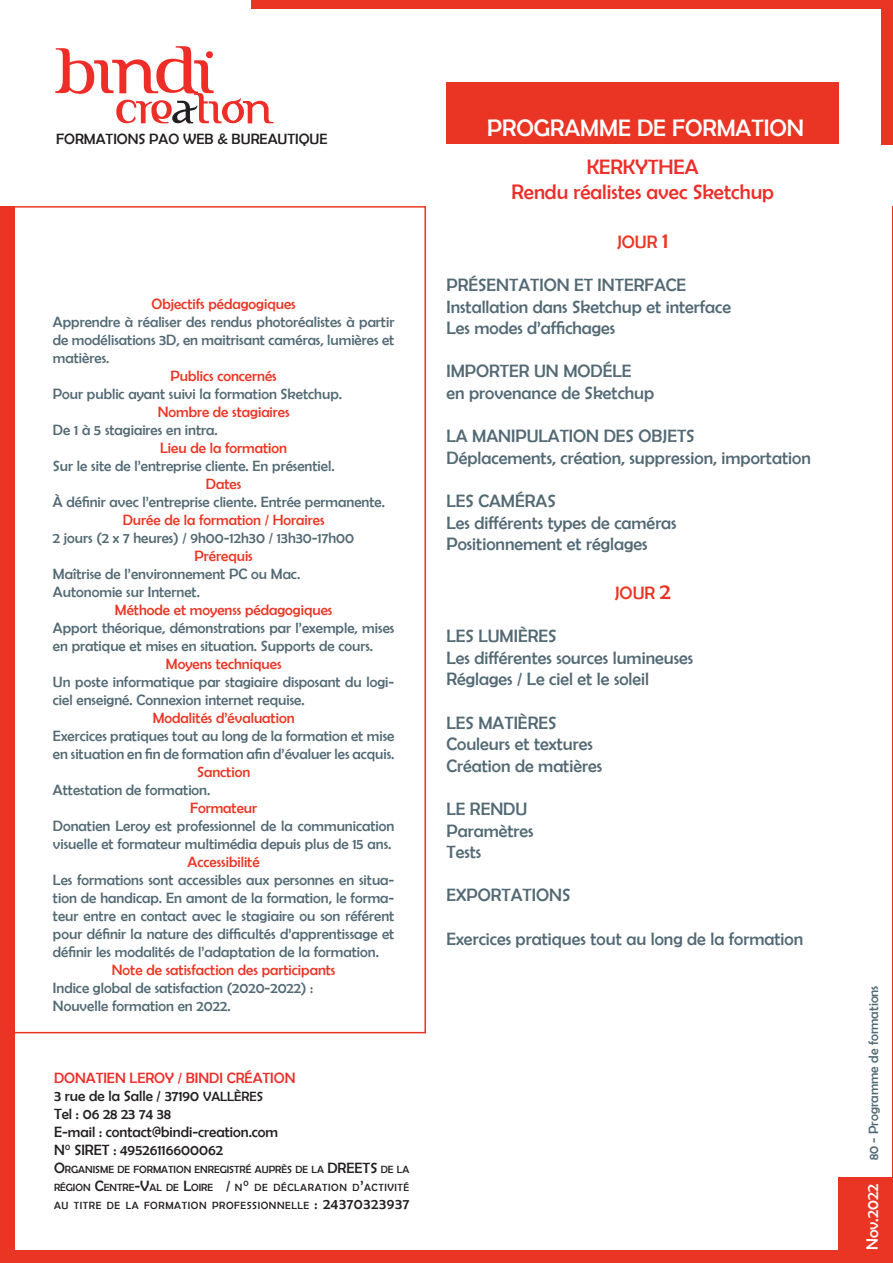
<style>
.page{position:relative;width:893px;height:1263px;background:#fff}
.page>*{position:absolute;margin:0;border:0;box-sizing:border-box;transform-origin:0 0}
.t1{font:75.9px "FTF Indonesiana Serif";color:#ee2d29}
.t2{font:50.7px "FTF Indonesiana Serif";color:#ee2d29}
.t3{font:24px "Berlin Sans FB";color:#fff}
.TITRES_FORMATION{font:21px "Berlin Sans FB";color:#ee2d29}
.t4{font:18px "Berlin Sans FB";color:#526974}
.t5{font:18px "Berlin Sans FB";color:#eb3524}
.t6{font:16.5px "Berlin Sans FB";letter-spacing:-.005em;color:#fff}
.t7{font:15px/18px "Berlin Sans FB";color:#526974}
.t8{font:15px "Berlin Sans FB";color:#eb3524}
.t9{font:15px/18px "Berlin Sans FB";color:#231f20}
.t10{font:13.5px "Berlin Sans FB";color:#526974}
.t11{font:10.5px/18px "Berlin Sans FB";letter-spacing:.055em;color:#231f20;text-align:justify}
.t12{font:10.5px "Berlin Sans FB";color:#231f20}
.s1{color:#231f20}
.s2{color:#ee2d29}
.s3{font-size:13.5px}
.s4{font-size:15px}
.s5{font-size:22.5px}
</style>
<div class="page">
<div style="left:839px;top:1177px;width:54px;height:86px;background:#eb3524"></div>
<div style="left:206px;top:51px;width:7px;height:7px;background:#ee2d29;border-radius:50%"></div>
<div style="left:0;top:1250px;width:893px;height:13px;background:#eb3524"></div>
<div style="left:251px;top:0;width:642px;height:9px;background:#eb3524"></div>
<div style="left:882px;top:0;width:11px;height:144px;background:#eb3524"></div>
<div style="left:446px;top:83px;width:393px;height:61px;background:#eb3524"></div>
<div style="left:0;top:206px;width:15px;height:1049px;background:#eb3524"></div>
<hr style="left:892px;top:206px;width:1px;height:1049px;background:#eb3524">
<div style="left:0;top:206px;width:426px;height:827px;border:2px solid #eb3524"></div>
<h1 class="t1" style="left:54px;top:38px;width:161px">bindi</h1>
<h2 class="t2" style="left:116px;top:87px;width:158px">cre<span class="s1">a</span>tion</h2>
<p class="t9" style="left:56px;top:130px;width:273px">FORMATIONS PAO WEB &amp; BUREAUTIQUE</p>
<p class="t8" style="left:152px;top:296px;width:146px">Objectifs pédagogiques</p>
<p class="t7" style="left:53px;top:313px;width:343px;text-align:justify">Apprendre à réaliser des rendus photoréalistes à partir de modélisations 3D, en maitrisant caméras, lumières et matières.</p>
<p class="t8" style="left:171px;top:368px;width:108px">Publics concernés</p>
<p class="t7" style="left:53px;top:385px;width:291px">Pour public ayant suivi la formation Sketchup.</p>
<p class="t8" style="left:158px;top:404px;width:133px">Nombre de stagiaires</p>
<p class="t7" style="left:53px;top:421px;width:166px">De 1 à 5 stagiaires en intra.</p>
<p class="t8" style="left:160px;top:440px;width:128px">Lieu de la formation</p>
<p class="t7" style="left:53px;top:457px;width:283px">Sur le site de l’entreprise cliente. En présentiel.</p>
<p class="t8" style="left:206px;top:476px;width:37px">Dates</p>
<p class="t7" style="left:53px;top:493px;width:334px">À définir avec l’entreprise cliente. Entrée permanente.</p>
<p class="t8" style="left:123px;top:512px;width:203px">Durée de la formation / Horaires</p>
<p class="t7" style="left:53px;top:529px;width:303px">2 jours (2 x 7 heures) / 9h00-12h30 / 13h30-17h00</p>
<p class="t8" style="left:195px;top:548px;width:60px">Prérequis</p>
<p class="t7" style="left:53px;top:565px;width:249px">Maîtrise de l’environnement PC ou Mac.</p>
<p class="t7" style="left:53px;top:583px;width:149px">Autonomie sur Internet.</p>
<p class="t8" style="left:115px;top:602px;width:219px">Méthode et moyenss pédagogiques</p>
<p class="t7" style="left:53px;top:619px;width:343px">Apport théorique, démonstrations par l’exemple, mises en pratique et mises en situation. Supports de cours.</p>
<p class="t8" style="left:166px;top:656px;width:117px">Moyens techniques</p>
<p class="t7" style="left:53px;top:673px;width:343px">Un poste informatique par stagiaire disposant du logi&shy;ciel enseigné. Connexion internet requise.</p>
<p class="t8" style="left:153px;top:710px;width:143px">Modalités d’évaluation</p>
<p class="t7" style="left:53px;top:727px;width:343px">Exercices pratiques tout au long de la formation et mise en situation en fin de formation afin d’évaluer les acquis.</p>
<p class="t8" style="left:197px;top:764px;width:55px">Sanction</p>
<p class="t7" style="left:53px;top:781px;width:159px">Attestation de formation.</p>
<p class="t8" style="left:190px;top:800px;width:69px">Formateur</p>
<p class="t7" style="left:53px;top:817px;width:343px">Donatien Leroy est professionnel de la communication visuelle et formateur multimédia depuis plus de 15 ans.</p>
<p class="t8" style="left:188px;top:854px;width:74px">Accessibilité</p>
<p class="t7" style="left:53px;top:871px;width:343px;text-align:justify">Les formations sont accessibles aux personnes en situa&shy;tion de handicap. En amont de la formation, le forma&shy;teur entre en contact avec le stagiaire ou son référent pour définir la nature des difficultés d’apprentissage et définir les modalités de l’adaptation de la formation.</p>
<p class="t8" style="left:112px;top:962px;width:225px">Note de satisfaction des participants</p>
<p class="t7" style="left:53px;top:979px;width:262px">Indice global de satisfaction (2020-2022) :</p>
<p class="t7" style="left:53px;top:997px;width:179px">Nouvelle formation en 2022.</p>
<p class="t9" style="left:54px;top:1069px;width:243px"><span class="s2">DONATIEN LEROY / BINDI CRÉATION<br></span>3 rue de la Salle / 37190 <span class="s3">VALLÈRES<br></span>Tel : 06 28 23 74 38<br>E-mail : contact@bindi-creation.com<br>N° SIRET : 49526116600062</p>
<p class="t12" style="left:54px;top:1163px;width:283px"><span class="s4">O</span>RGANISME DE FORMATION ENREGISTRÉ AUPRÈS DE LA <span class="s4">DREETS</span></p>
<p class="t11" style="left:54px;top:1160px;width:357px;text-indent:327px">DE LA RÉGION <span class="s4">C</span>ENTRE<span class="s4">-V</span>AL DE <span class="s4">L</span>OIRE <span class="s4">/</span> N<span class="s4">°</span> DE DÉCLARATION D<span class="s4">’</span>ACTIVITÉ AU TITRE DE LA FORMATION PROFESSIONNELLE <span class="s4">: 24370323937</span></p>
<h3 class="t3" style="left:487px;top:114px;width:318px">PROGRAMME DE FORMATION</h3>
<p class="TITRES_FORMATION" style="left:587px;top:155px;width:114px">KERKYTHEA</p>
<p class="TITRES_FORMATION" style="left:511px;top:180px;width:264px">Rendu réalistes avec Sketchup</p>
<p class="t5" style="left:617px;top:232px;width:53px">JOUR <span class="s5">1</span></p>
<p class="t4" style="left:446px;top:275px;width:241px">PRÉSENTATION ET INTERFACE</p>
<p class="t4" style="left:446px;top:296px;width:286px">Installation dans Sketchup et interface</p>
<p class="t4" style="left:446px;top:318px;width:170px">Les modes d’affichages</p>
<p class="t4" style="left:446px;top:361px;width:187px">IMPORTER UN MODÉLE</p>
<p class="t4" style="left:446px;top:383px;width:209px">en provenance de Sketchup</p>
<p class="t4" style="left:446px;top:426px;width:250px">LA MANIPULATION DES OBJETS</p>
<p class="t4" style="left:446px;top:448px;width:366px">Déplacements, création, suppression, importation</p>
<p class="t4" style="left:446px;top:491px;width:111px">LES CAMÉRAS</p>
<p class="t4" style="left:446px;top:512px;width:232px">Les différents types de caméras</p>
<p class="t4" style="left:446px;top:534px;width:203px">Positionnement et réglages</p>
<p class="t5" style="left:615px;top:583px;width:57px">JOUR <span class="s5">2</span></p>
<p class="t4" style="left:446px;top:626px;width:112px">LES LUMIÈRES</p>
<p class="t4" style="left:446px;top:647px;width:248px">Les différentes sources lumineuses</p>
<p class="t4" style="left:446px;top:669px;width:204px">Réglages / Le ciel et le soleil</p>
<p class="t4" style="left:446px;top:712px;width:111px">LES MATIÈRES</p>
<p class="t4" style="left:446px;top:734px;width:148px">Couleurs et textures</p>
<p class="t4" style="left:446px;top:755px;width:157px">Création de matières</p>
<p class="t4" style="left:446px;top:799px;width:82px">LE RENDU</p>
<p class="t4" style="left:446px;top:820px;width:89px">Paramètres</p>
<p class="t4" style="left:446px;top:842px;width:36px">Tests</p>
<p class="t4" style="left:446px;top:885px;width:125px">EXPORTATIONS</p>
<p class="t4" style="left:446px;top:928px;width:358px">Exercices pratiques tout au long de la formation</p>
<p class="t10" style="left:866px;top:1160px;width:176px;rotate:-90deg">80 - Programme de formations</p>
<p class="t6" style="left:863px;top:1250px;width:68px;rotate:-90deg">Nov.2022</p>
</div>
